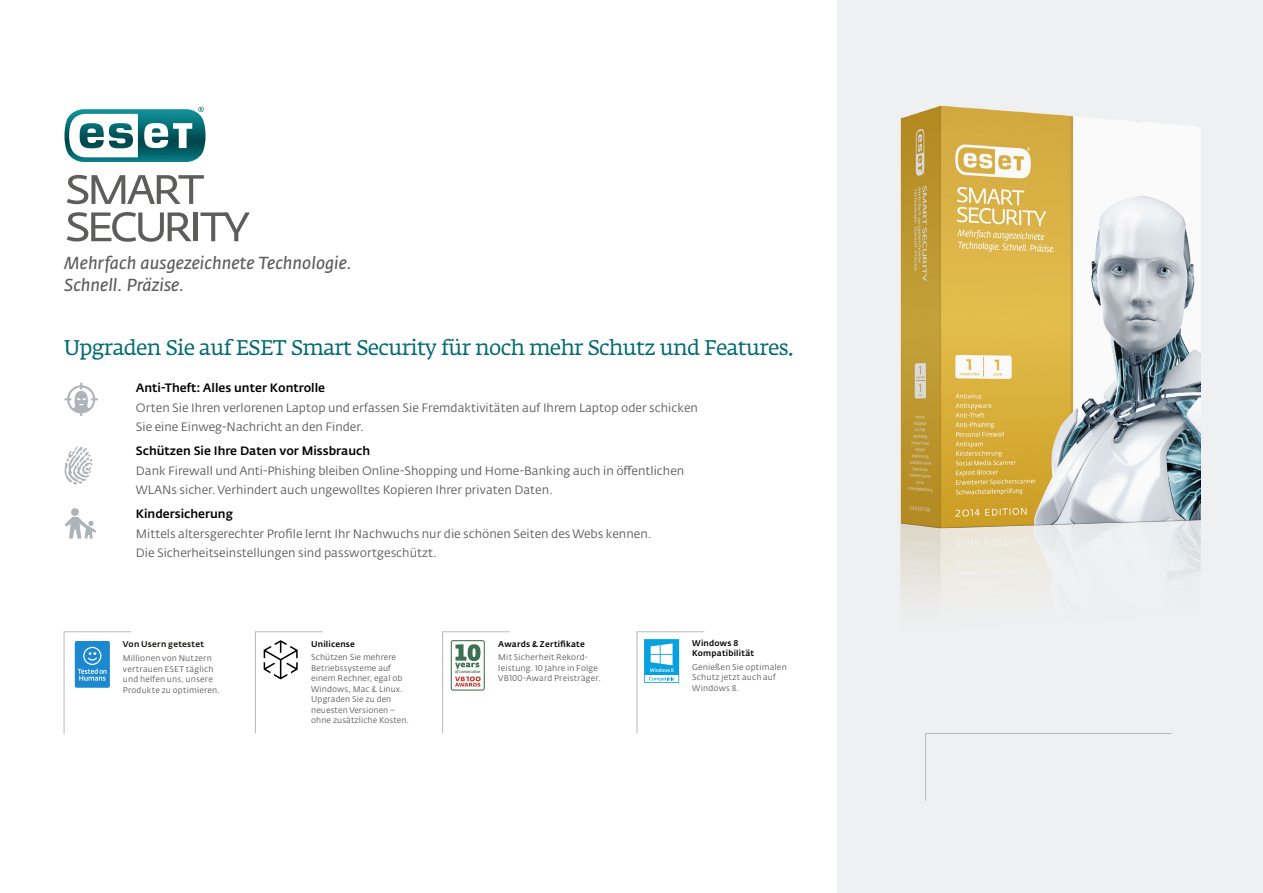
<style>
.page{position:relative;width:1263px;height:893px;background:#fff}
.page>*{position:absolute;margin:0;border:0;box-sizing:border-box;transform-origin:0 0}
.t1{font:21px "Fedra Serif A Std";letter-spacing:-.03em;color:#046b72}
.t2{font:italic 600 17.25px/22.5px "Fedra Sans Alt Pro";color:#5d5d5c}
.t3{font:12px/19.5px "Fedra Sans Alt Pro";color:#5d5d5c}
.t4{font:500 12px "Fedra Sans Alt Pro";color:#000}
.t5{font:8.25px/10.5px "Fedra Sans Alt Pro";letter-spacing:.015em;color:#5d5d5c}
.t6{font:500 8.25px/10.5px "Fedra Sans Alt Pro";letter-spacing:.02em;color:#000}
.t7{font:500 8.25px "Fedra Sans Alt Pro";letter-spacing:.03em;color:#100e09}
.t8{font:italic 500 4.05px "Fedra Sans Alt Pro";color:#3d6f52}
</style>
<div class="page">
<div style="left:838px;top:0;width:425px;height:893px;background:#eff0f2"></div>
<svg style="left:925px;top:733px;width:247px;height:68px"></svg>
<img style="left:900px;top:105px;width:300px;height:495px">
<div style="left:71px;top:508px;width:8px;height:8px;background:#aeb3b8;border-radius:50%"></div>
<svg style="left:65px;top:517px;width:31px;height:22px"></svg>
<svg style="left:65px;top:383px;width:33px;height:33px"></svg>
<svg style="left:64px;top:446px;width:28px;height:38px"></svg>
<svg style="left:64px;top:107px;width:141px;height:55px"></svg>
<svg style="left:67px;top:175px;width:137px;height:29px"></svg>
<svg style="left:67px;top:212px;width:125px;height:30px"></svg>
<div style="left:193px;top:212px;width:5px;height:29px;background:#5d5d5c"></div>
<svg style="left:200px;top:212px;width:50px;height:29px"></svg>
<svg style="left:636px;top:631px;width:69px;height:102px"></svg>
<svg style="left:442px;top:631px;width:68px;height:103px"></svg>
<svg style="left:255px;top:631px;width:68px;height:103px"></svg>
<svg style="left:63px;top:631px;width:69px;height:103px"></svg>
<h2 class="t2" style="left:65px;top:251px;width:289px">Mehrfach ausgezeichnete Technologie.<br>Schnell. Präzise.</h2>
<h1 class="t1" style="left:64px;top:334px;width:731px">Upgraden Sie auf ESET Smart Security für noch mehr Schutz und Features.</h1>
<p class="t4" style="left:136px;top:380px;width:191px">Anti-Theft: Alles unter Kontrolle</p>
<p class="t3" style="left:136px;top:398px;width:564px">Orten Sie Ihren verlorenen Laptop und erfassen Sie Fremdaktivitäten auf Ihrem Laptop oder schicken<br>Sie eine Einweg-Nachricht an den Finder.</p>
<p class="t4" style="left:136px;top:443px;width:236px">Schützen Sie Ihre Daten vor Missbrauch</p>
<p class="t3" style="left:136px;top:461px;width:550px">Dank Firewall und Anti-Phishing bleiben Online-Shopping und Home-Banking auch in öffentlichen<br>WLANs sicher. Verhindert auch ungewolltes Kopieren Ihrer privaten Daten.</p>
<p class="t4" style="left:136px;top:506px;width:98px">Kindersicherung</p>
<p class="t3" style="left:136px;top:524px;width:517px">Mittels altersgerechter Profile lernt Ihr Nachwuchs nur die schönen Seiten des Webs kennen.<br>Die Sicherheitseinstellungen sind passwortgeschützt.</p>
<p class="t7" style="left:123px;top:639px;width:83px">Von Usern getestet</p>
<p class="t5" style="left:123px;top:653px;width:99px">Millionen von Nutzern vertrauen ESET täglich und helfen uns, unsere<br>Produkte zu optimieren.</p>
<p class="t6" style="left:311px;top:638px;width:45px">Unilicense</p>
<p class="t5" style="left:311px;top:652px;width:99px">Schützen Sie mehrere<br>Betriebssysteme auf einem Rechner, egal ob<br>Windows, Mac &amp; Linux.<br>Upgraden Sie zu den neuesten Versionen – ohne zusätzliche Kosten.</p>
<p class="t8" style="left:455px;top:669px;width:27px">of consecutive</p>
<p class="t6" style="left:498px;top:638px;width:88px">Awards &amp; Zertifikate</p>
<p class="t5" style="left:498px;top:652px;width:104px">Mit Sicherheit Rekord&shy;leistung. 10 Jahre in Folge<br>VB100-Award Preisträger.</p>
<p class="t6" style="left:692px;top:637px;width:63px">Windows 8<br>Kompatibilität</p>
<p class="t5" style="left:692px;top:662px;width:96px">Genießen Sie optimalen<br>Schutz jetzt auch auf<br>Windows 8.</p>
</div>
